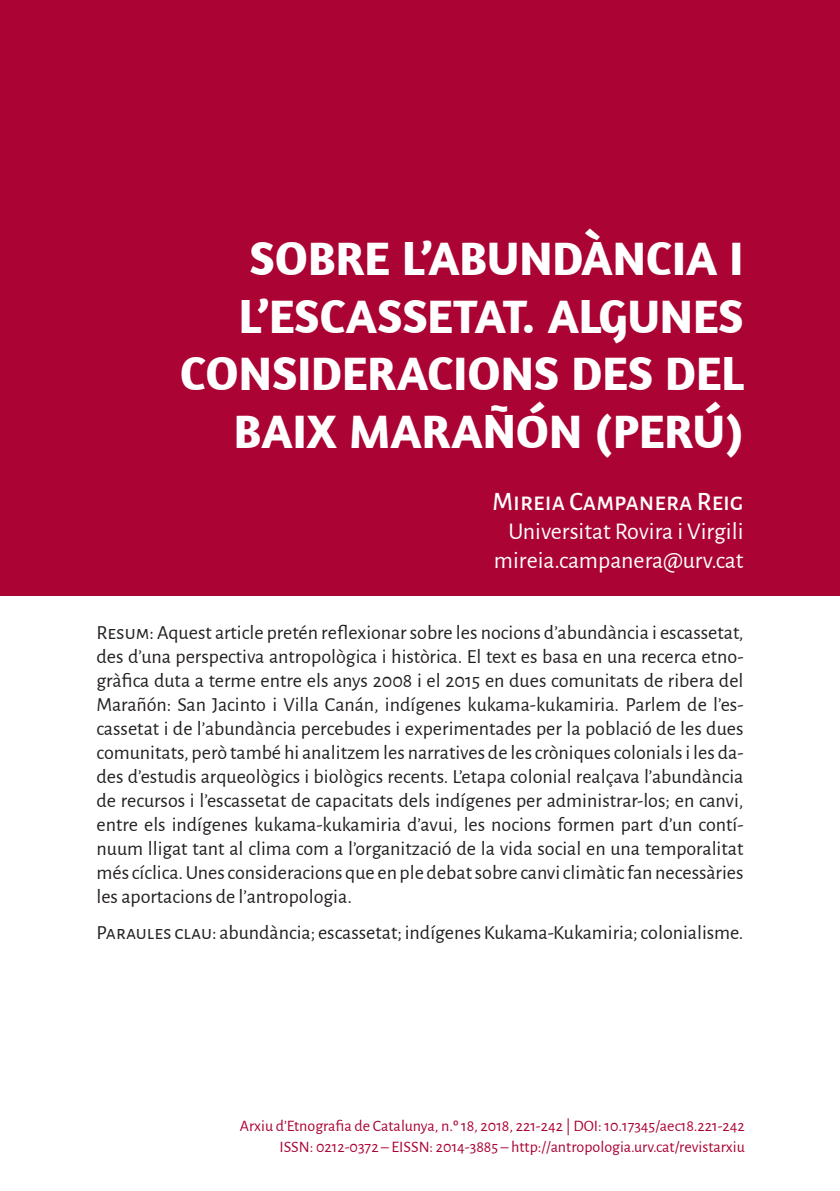
<style>
.page{position:relative;width:840px;height:1191px;background:#fff}
.page>*{position:absolute;margin:0;border:0;box-sizing:border-box;transform-origin:0 0}
.t1{font:700 48px/57.6px "Amaranth";color:#fff;text-align:right}
.t2{font:500 26px "Alegreya Sans SC";color:#fff}
.t3{font:24px/28.8px "Alegreya Sans";color:#fff;text-align:right}
.t4{font:20px/24px "Alegreya Sans";color:#231f20;text-align:justify}
.t5{font:16px/20px "Alegreya Sans";color:#ab0333;text-align:right}
</style>
<div class="page">
<div style="left:0;top:0;width:839px;height:595px;background:#ab0333"></div>
<h1 class="t1" style="left:180px;top:228px;width:564px">SOBRE L’ABUNDÀNCIA I<br>L’ESCASSETAT. ALGUNES<br>CONSIDERACIONS DES DEL<br>BAIX MARAÑÓN (PERÚ)</h1>
<h2 class="t2" style="left:492px;top:483px;width:252px">Mireia Campanera Reig</h2>
<p class="t3" style="left:493px;top:515px;width:251px">Universitat Rovira i Virgili mireia.campanera@urv.cat</p>
<p class="t4" style="left:96px;top:619px;width:648px">Resum: Aquest article pretén reflexionar sobre les nocions d’abundància i escassetat, des d’una perspectiva antropològica i històrica. El text es basa en una recerca etno&shy;gràfica duta a terme entre els anys 2008 i el 2015 en dues comunitats de ribera del Marañón: San Jacinto i Villa Canán, indígenes kukama-kukamiria. Parlem de l’es&shy;cassetat i de l’abundància percebudes i experimentades per la població de les dues comunitats, però també hi analitzem les narratives de les cròniques colonials i les da&shy;des d’estudis arqueològics i biològics recents. L’etapa colonial realçava l’abundància de recursos i l’escassetat de capacitats dels indígenes per administrar-los; en canvi, entre els indígenes kukama-kukamiria d’avui, les nocions formen part d’un contí&shy;nuum lligat tant al clima com a l’organització de la vida social en una temporalitat més cíclica. Unes consideracions que en ple debat sobre canvi climàtic fan necessàries les aportacions de l’antropologia.</p>
<p class="t4" style="left:96px;top:919px;width:648px">Paraules clau: abundància; escassetat; indígenes Kukama-Kukamiria; colonialisme.</p>
<p class="t5" style="left:240px;top:1115px;width:506px">Arxiu d’Etnografia de Catalunya, n.º 18, 2018, 221-242 | DOI: 10.17345/aec18.221-242<br>ISSN: 0212-0372 – EISSN: 2014-3885 – http://antropologia.urv.cat/revistarxiu</p>
</div>
